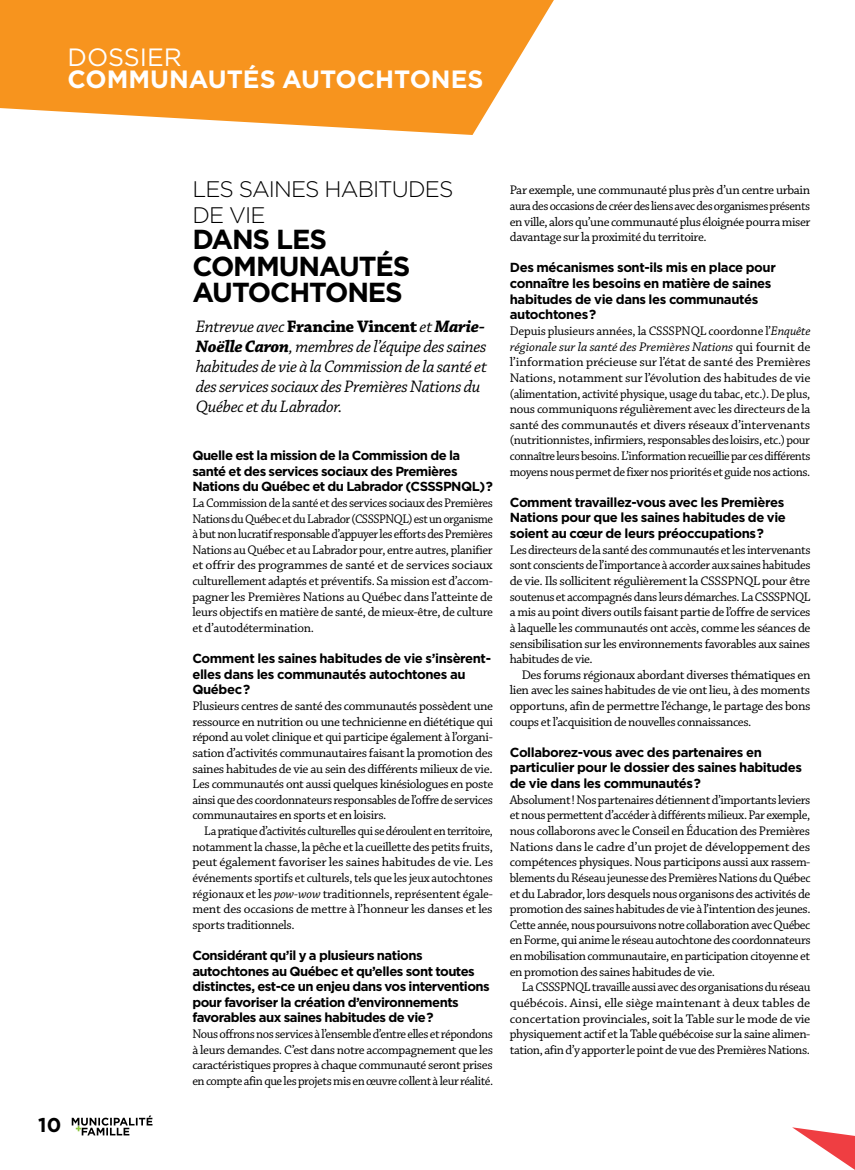
<style>
.page{position:relative;width:855px;height:1170px;background:#fff}
.page>*{position:absolute;margin:0;border:0;box-sizing:border-box;transform-origin:0 0}
.t1{font:700 27.5px/26.2px "Gotham";letter-spacing:-.04em;color:#000}
.t2{font:700 25px "Gotham";color:#fff}
.t3{font:25px "Gotham";color:#fff}
.t4{font:300 22.5px/26.2px "Gotham";letter-spacing:-.04em;color:#000}
.t5{font:700 20px "Gotham";color:#000}
.t6{font:italic 17.5px/20px "Chaparral Pro";letter-spacing:-.02em;color:#000}
.t7{font:13.12px/15.6px "Chaparral Pro";letter-spacing:-.03em;color:#000;text-align:justify}
.t8{font:700 13.12px/15.6px "Gotham";letter-spacing:-.03em;color:#000}
.t9{font:13.12px/15.6px "Chaparral Pro";letter-spacing:-.03em;color:#000;text-align:justify;scale:.96 1}
.s1{font-weight:700;font-style:normal}
.s2{font-weight:700}
.s3{font-style:italic}
</style>
<div class="page">
<svg style="left:792px;top:1127px;width:63px;height:43px"></svg>
<svg style="left:0;top:0;width:554px;height:135px;fill:#f7941e"></svg>
<svg style="left:72px;top:1115px;width:80px;height:20px"></svg>
<h2 class="t3" style="left:68px;top:43px;width:116px">DOSSIER</h2>
<h2 class="t2" style="left:68px;top:65px;width:417px">COMMUNAUTÉS AUTOCHTONES</h2>
<h3 class="t5" style="left:38px;top:1113px;width:25px">10</h3>
<h3 class="t4" style="left:192px;top:175px;width:263px">LES SAINES HABITUDES<br>DE VIE</h3>
<h1 class="t1" style="left:192px;top:226px;width:220px">DANS LES<br>COMMUNAUTÉS<br>AUTOCHTONES</h1>
<h3 class="t6" style="left:196px;top:317px;width:293px">Entrevue avec <span class="s1">Francine Vincent</span> et <span class="s2">Marie-Noëlle Caron</span>, membres de l’équipe des saines habitudes de vie à la Commission de la santé et des services sociaux des Premières Nations du Québec et du Labrador.</h3>
<p class="t8" style="left:192px;top:447px;width:302px">Quelle est la mission de la Commission de la santé et des services sociaux des Premières<br>Nations du Québec et du Labrador (CSSSPNQL)?</p>
<p class="t7" style="left:192px;top:495px;width:302px">La Commission de la santé et des services sociaux des Premières Nations du Québec et du Labrador (CSSSPNQL) est un organisme à but non lucratif responsable d’appuyer les efforts des Premières Nations au Québec et au Labrador pour, entre autres, planifier et offrir des programmes de santé et de services sociaux culturellement adaptés et préventifs. Sa mission est d’accom&shy;pagner les Premières Nations au Québec dans l’atteinte de leurs objectifs en matière de santé, de mieux-être, de culture et d’autodétermination.</p>
<p class="t8" style="left:192px;top:650px;width:300px">Comment les saines habitudes de vie s’insèrent&shy;elles dans les communautés autochtones au<br>Québec?</p>
<p class="t7" style="left:192px;top:699px;width:302px">Plusieurs centres de santé des communautés possèdent une ressource en nutrition ou une technicienne en diététique qui répond au volet clinique et qui participe également à l’organi&shy;sation d’activités communautaires faisant la promotion des saines habitudes de vie au sein des différents milieux de vie.<br>Les communautés ont aussi quelques kinésiologues en poste ainsi que des coordonnateurs responsables de l’offre de services communautaires en sports et en loisirs.</p>
<p class="t9" style="left:192px;top:824px;width:315px;text-indent:12px">La pratique d’activités culturelles qui se déroulent en territoire, notamment la chasse, la pêche et la cueillette des petits fruits, peut également favoriser les saines habitudes de vie. Les événements sportifs et culturels, tels que les jeux autochtones régionaux et les <span class="s3">pow-wow</span> traditionnels, représentent égale&shy;ment des occasions de mettre à l’honneur les danses et les sports traditionnels.</p>
<p class="t8" style="left:192px;top:947px;width:299px">Considérant qu’il y a plusieurs nations autochtones au Québec et qu’elles sont toutes distinctes, est-ce un enjeu dans vos interventions pour favoriser la création d’environnements favorables aux saines habitudes de vie?</p>
<p class="t9" style="left:192px;top:1027px;width:315px">Nous offrons nos services à l’ensemble d’entre elles et répondons à leurs demandes. C’est dans notre accompagnement que les caractéristiques propres à chaque communauté seront prises en compte afin que les projets mis en œuvre collent à leur réalité.</p>
<p class="t7" style="left:510px;top:183px;width:302px">Par exemple, une communauté plus près d’un centre urbain aura des occasions de créer des liens avec des organismes présents en ville, alors qu’une communauté plus éloignée pourra miser davantage sur la proximité du territoire.</p>
<p class="t8" style="left:510px;top:260px;width:268px">Des mécanismes sont-ils mis en place pour connaître les besoins en matière de saines habitudes de vie dans les communautés autochtones?</p>
<p class="t7" style="left:510px;top:324px;width:302px">Depuis plusieurs années, la CSSSPNQL coordonne l’<span class="s3">Enquête régionale sur la santé des Premières Nations</span> qui fournit de l’information précieuse sur l’état de santé des Premières Nations, notamment sur l’évolution des habitudes de vie (alimentation, activité physique, usage du tabac, etc.). De plus, nous communiquons régulièrement avec les directeurs de la santé des communautés et divers réseaux d’intervenants (nutritionnistes, infirmiers, responsables des loisirs, etc.) pour connaître leurs besoins. L’information recueillie par ces différents moyens nous permet de fixer nos priorités et guide nos actions.</p>
<p class="t8" style="left:510px;top:494px;width:278px">Comment travaillez-vous avec les Premières<br>Nations pour que les saines habitudes de vie soient au cœur de leurs préoccupations?</p>
<p class="t7" style="left:510px;top:542px;width:302px">Les directeurs de la santé des communautés et les intervenants sont conscients de l’importance à accorder aux saines habitudes de vie. Ils sollicitent régulièrement la CSSSPNQL pour être soutenus et accompagnés dans leurs démarches. La CSSSPNQL a mis au point divers outils faisant partie de l’offre de services à laquelle les communautés ont accès, comme les séances de sensibilisation sur les environnements favorables aux saines habitudes de vie.</p>
<p class="t7" style="left:510px;top:667px;width:302px;text-indent:12px">Des forums régionaux abordant diverses thématiques en lien avec les saines habitudes de vie ont lieu, à des moments opportuns, afin de permettre l’échange, le partage des bons coups et l’acquisition de nouvelles connaissances.</p>
<p class="t8" style="left:510px;top:744px;width:294px">Collaborez-vous avec des partenaires en particulier pour le dossier des saines habitudes de vie dans les communautés?</p>
<p class="t7" style="left:510px;top:792px;width:302px">Absolument! Nos partenaires détiennent d’importants leviers et nous permettent d’accéder à différents milieux. Par exemple, nous collaborons avec le Conseil en Éducation des Premières Nations dans le cadre d’un projet de développement des compétences physiques. Nous participons aussi aux rassem&shy;blements du Réseau jeunesse des Premières Nations du Québec et du Labrador, lors desquels nous organisons des activités de promotion des saines habitudes de vie à l’intention des jeunes.<br>Cette année, nous poursuivons notre collaboration avec Québec en Forme, qui anime le réseau autochtone des coordonnateurs en mobilisation communautaire, en participation citoyenne et en promotion des saines habitudes de vie.</p>
<p class="t7" style="left:510px;top:980px;width:302px;text-indent:12px">La CSSSPNQL travaille aussi avec des organisations du réseau québécois. Ainsi, elle siège maintenant à deux tables de concertation provinciales, soit la Table sur le mode de vie physiquement actif et la Table québécoise sur la saine alimen&shy;tation, afin d’y apporter le point de vue des Premières Nations.</p>
</div>
